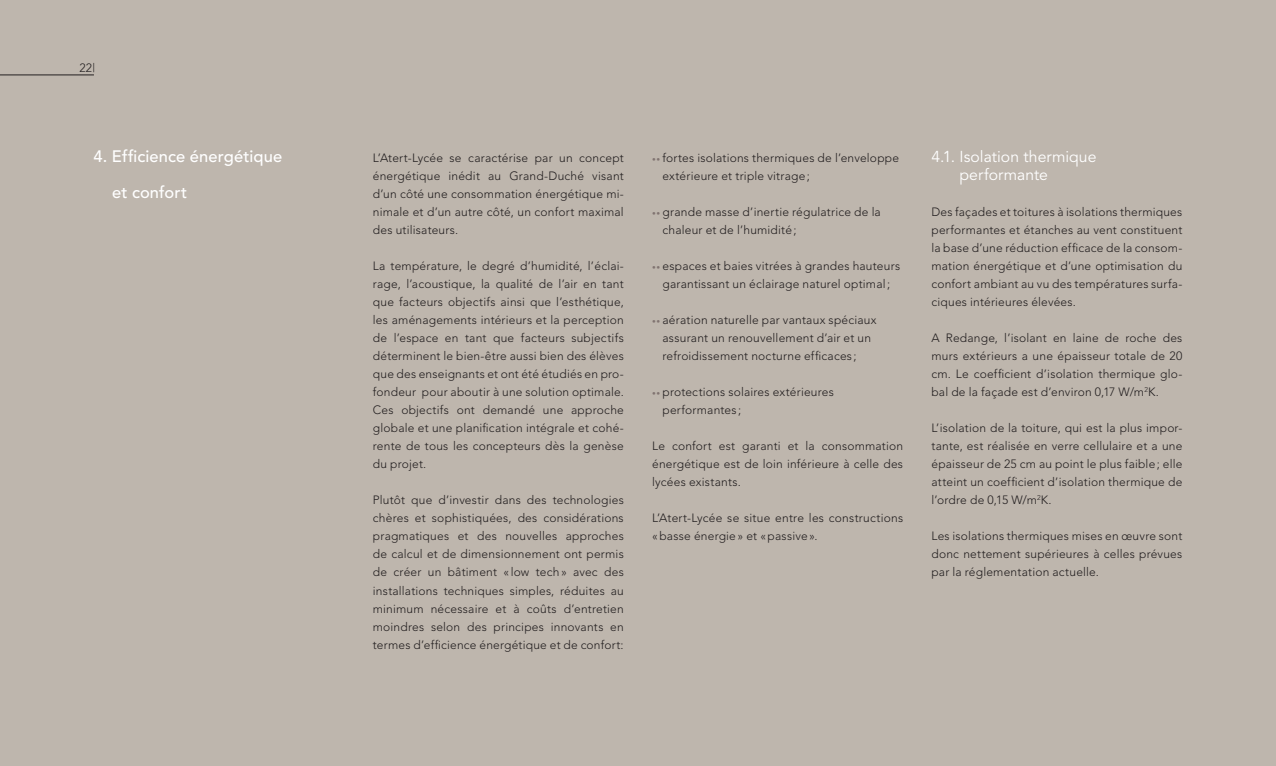
<style>
.page{position:relative;width:1276px;height:766px;background:#fff}
.page>*{position:absolute;margin:0;border:0;box-sizing:border-box;transform-origin:0 0}
.titre{font:500 16.5px/36px "Avenir";letter-spacing:.01em;color:#fff}
._1_1{font:15.75px/18px "Avenir";letter-spacing:.005em;color:#fff}
.txt_courant{font:300 12px/18px "Avenir";letter-spacing:.015em;color:#231f20;text-align:justify}
.s1{font-size:7.5px;color:#817471}
</style>
<div class="page">
<div style="left:0;top:0;width:1276px;height:765px;background:#beb6ad"></div>
<hr style="left:0;top:75px;width:94px;height:1px;background:#231f20">
<p class="txt_courant" style="left:79px;top:59px;width:17px">22|</p>
<p class="titre" style="left:112px;top:139px;width:172px;text-indent:-18px">4. Efficience énergétique et confort</p>
<p class="txt_courant" style="left:373px;top:149px;width:252px">L’Atert-Lycée se caractérise par un concept énergétique inédit au Grand-Duché visant d’un côté une consommation énergétique mi&shy;nimale et d’un autre côté, un confort maximal des utilisateurs.</p>
<p class="txt_courant" style="left:373px;top:257px;width:252px">La température, le degré d’humidité, l’éclai&shy;rage, l’acoustique, la qualité de l’air en tant que facteurs objectifs ainsi que l’esthétique, les aménagements intérieurs et la perception de l’espace en tant que facteurs subjectifs déterminent le bien-être aussi bien des élèves que des enseignants et ont été étudiés en pro&shy;fondeur pour aboutir à une solution optimale.<br>Ces objectifs ont demandé une approche globale et une planification intégrale et cohé&shy;rente de tous les concepteurs dès la genèse du projet.</p>
<p class="txt_courant" style="left:373px;top:491px;width:252px">Plutôt que d’investir dans des technologies chères et sophistiquées, des considérations pragmatiques et des nouvelles approches de calcul et de dimensionnement ont permis de créer un bâtiment «low tech» avec des installations techniques simples, réduites au minimum nécessaire et à coûts d’entretien moindres selon des principes innovants en termes d’efficience énergétique et de confort:</p>
<p class="txt_courant" style="left:662px;top:149px;width:238px;text-indent:-10px"><span class="s1">• •</span> fortes isolations thermiques de l’enveloppe extérieure et triple vitrage;</p>
<p class="txt_courant" style="left:662px;top:203px;width:220px;text-indent:-10px"><span class="s1">• •</span> grande masse d’inertie régulatrice de la chaleur et de l’humidité;</p>
<p class="txt_courant" style="left:652px;top:257px;width:249px;text-align:center"><span class="s1">• •</span> espaces et baies vitrées à grandes hauteurs garantissant un éclairage naturel optimal;</p>
<p class="txt_courant" style="left:662px;top:311px;width:216px;text-align:left;text-indent:-10px"><span class="s1">• •</span> aération naturelle par vantaux spéciaux assurant un renouvellement d’air et un refroidissement nocturne efficaces;</p>
<p class="txt_courant" style="left:662px;top:383px;width:173px;text-indent:-10px"><span class="s1">• •</span> protections solaires extérieures performantes;</p>
<p class="txt_courant" style="left:652px;top:437px;width:252px">Le confort est garanti et la consommation énergétique est de loin inférieure à celle des lycées existants.</p>
<p class="txt_courant" style="left:652px;top:509px;width:252px">L’Atert-Lycée se situe entre les constructions «basse énergie» et «passive».</p>
<p class="_1_1" style="left:959px;top:148px;width:138px;text-indent:-28px">4.1. Isolation thermique performante</p>
<p class="txt_courant" style="left:931px;top:203px;width:252px">Des façades et toitures à isolations thermiques performantes et étanches au vent constituent la base d’une réduction efficace de la consom&shy;mation énergétique et d’une optimisation du confort ambiant au vu des températures surfa&shy;ciques intérieures élevées.</p>
<p class="txt_courant" style="left:931px;top:329px;width:252px">A Redange, l’isolant en laine de roche des murs extérieurs a une épaisseur totale de 20 cm. Le coefficient d’isolation thermique glo&shy;bal de la façade est d’environ 0,17 W/m<sup>2</sup>K.</p>
<p class="txt_courant" style="left:931px;top:419px;width:252px">L’isolation de la toiture, qui est la plus impor&shy;tante, est réalisée en verre cellulaire et a une épaisseur de 25 cm au point le plus faible; elle atteint un coefficient d’isolation thermique de l’ordre de 0,15 W/m<sup>2</sup>K.</p>
<p class="txt_courant" style="left:931px;top:527px;width:252px">Les isolations thermiques mises en œuvre sont donc nettement supérieures à celles prévues par la réglementation actuelle.</p>
</div>
